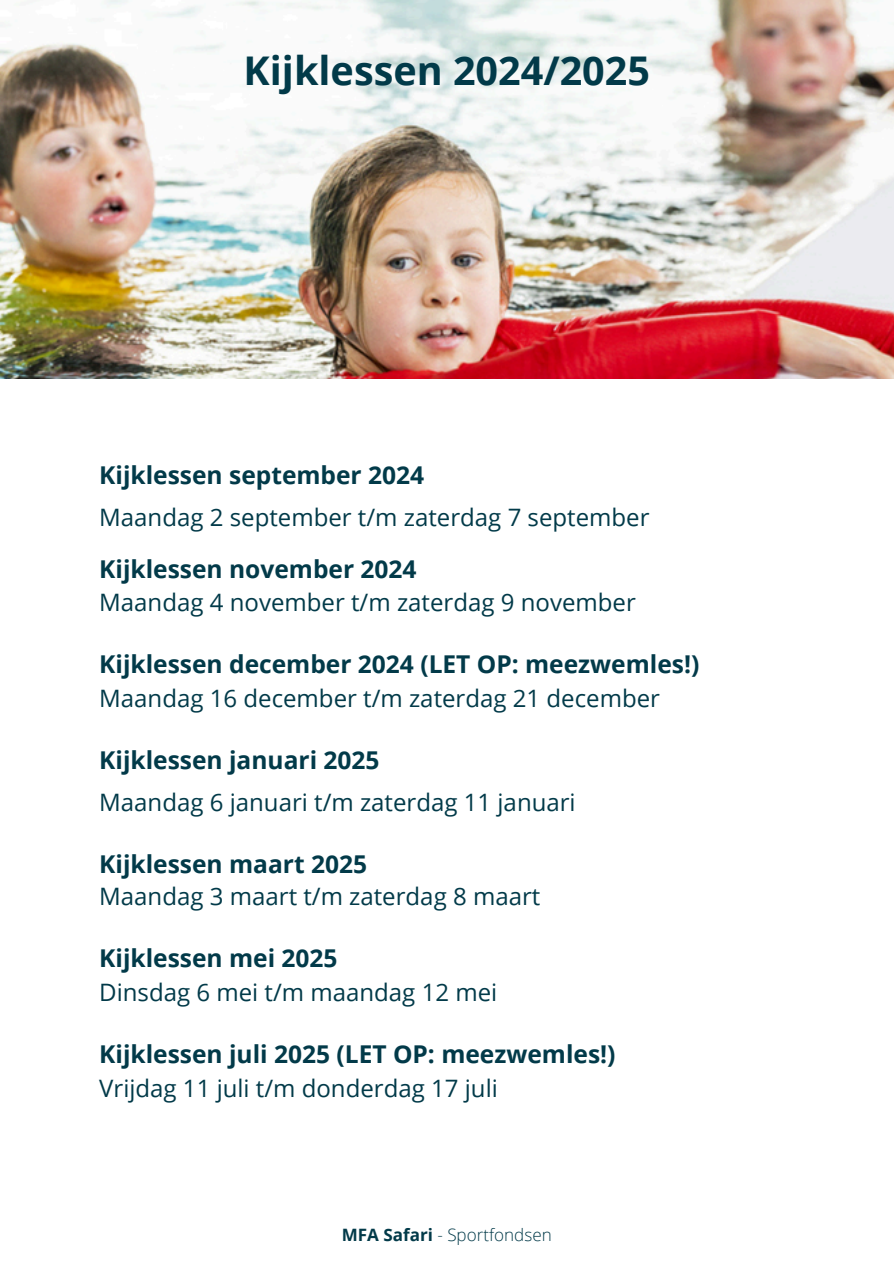
<style>
.page{position:relative;width:894px;height:1264px;background:#fff}
.page>*{position:absolute;margin:0;border:0;box-sizing:border-box;transform-origin:0 0}
.t1{font:700 39.6px "Open Sans";color:#023a49}
.t2{font:700 24.6px "Open Sans";color:#023a49}
.t3{font:24px "Open Sans";color:#023a49}
.t4{font:300 17.1px "Open Sans";color:#023a49}
.s1{font-weight:700}
</style>
<div class="page">
<img style="left:0;top:0;width:893px;height:378px">
<h2 class="t1" style="left:243px;top:43px;width:408px">Kijklessen 2024/2025</h2>
<h3 class="t2" style="left:99px;top:458px;width:326px">Kijklessen september 2024</h3>
<h3 class="t3" style="left:99px;top:501px;width:551px">Maandag 2 september t/m zaterdag 7 september</h3>
<h3 class="t2" style="left:99px;top:552px;width:319px">Kijklessen november 2024</h3>
<h3 class="t3" style="left:99px;top:585px;width:538px">Maandag 4 november t/m zaterdag 9 november</h3>
<h2 class="t2" style="left:99px;top:646px;width:601px">Kijklessen december 2024 (LET OP: meezwemles!)</h2>
<h2 class="t3" style="left:99px;top:681px;width:562px">Maandag 16 december t/m zaterdag 21 december</h2>
<h2 class="t2" style="left:99px;top:742px;width:282px">Kijklessen januari 2025</h2>
<h2 class="t3" style="left:99px;top:785px;width:478px">Maandag 6 januari t/m zaterdag 11 januari</h2>
<h2 class="t2" style="left:99px;top:846px;width:269px">Kijklessen maart 2025</h2>
<h2 class="t3" style="left:99px;top:879px;width:442px">Maandag 3 maart t/m zaterdag 8 maart</h2>
<h3 class="t2" style="left:99px;top:940px;width:240px">Kijklessen mei 2025</h3>
<h3 class="t3" style="left:99px;top:975px;width:399px">Dinsdag 6 mei t/m maandag 12 mei</h3>
<p class="t2" style="left:99px;top:1036px;width:517px">Kijklessen juli 2025 (LET OP: meezwemles!)</p>
<h3 class="t3" style="left:99px;top:1071px;width:400px">Vrijdag 11 juli t/m donderdag 17 juli</h3>
<p class="t4" style="left:342px;top:1222px;width:211px"><span class="s1">MFA Safari</span> - Sportfondsen</p>
</div>
